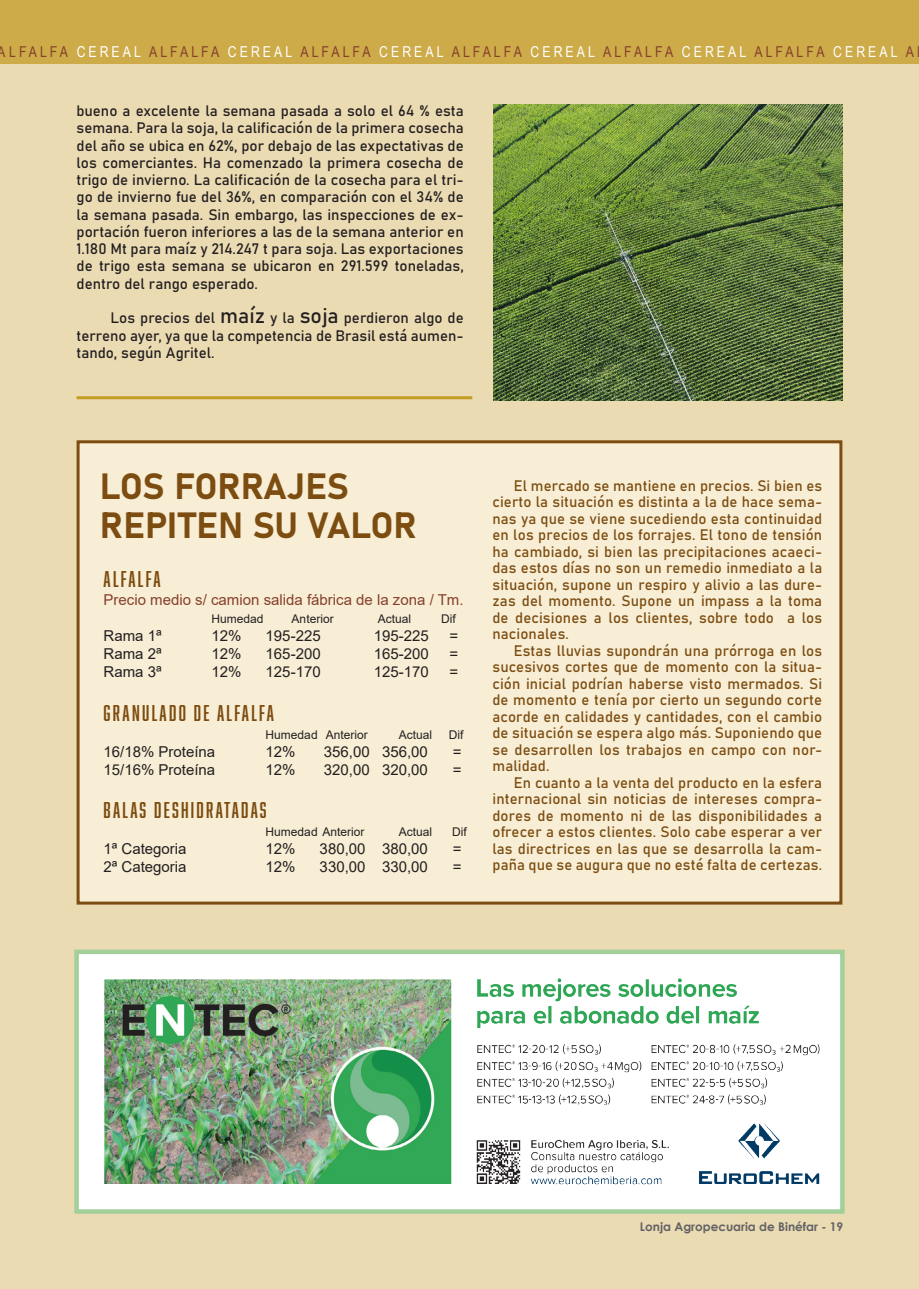
<style>
.page{position:relative;width:919px;height:1289px;background:#fff}
.page>*{position:absolute;margin:0;border:0;box-sizing:border-box;transform-origin:0 0}
.t1{font:36px/39px "Bahnschrift";color:#7c4c11}
.t2{font:21px "Abolition";letter-spacing:.11em;color:#7c4c11}
.t3{font:15px/16.5px "Bahnschrift";letter-spacing:.01em;color:#7c4c11;text-align:justify}
.t4{font:15px/17.2px "Bahnschrift";color:#231f20;text-align:justify}
.t5{font:15px "Arial";color:#231f20}
.t6{font:15px "Arial Narrow";letter-spacing:.2em;color:#87402c}
.t7{font:15px "Arial";color:#87402c}
.t8{font:12px "Arial";color:#231f20}
.t9{font:700 12px "Century Gothic";color:#636366}
.s1{color:#fff}
.s2{font-size:21px}
</style>
<div class="page">
<div style="left:0;top:0;width:918px;height:1288px;background:#ebdbb3"></div>
<div style="left:0;top:0;width:918px;height:64px;background:#cdab49"></div>
<div style="left:77px;top:440px;width:765px;height:464px;background:#f7eed5;border:3px solid #7c4c11"></div>
<img style="left:79px;top:954px;width:760px;height:254px">
<div style="left:74px;top:949px;width:770px;height:264px;border:4px solid #a3cf9a"></div>
<img style="left:493px;top:104px;width:349px;height:296px">
<hr style="left:77px;top:396px;width:395px;height:3px;background:#c39c21">
<p class="t6" style="left:-2px;top:40px;width:917px">ALFALFA <span class="s1">CEREAL</span> ALFALFA <span class="s1">CEREAL</span> ALFALFA <span class="s1">CEREAL</span> ALFALFA <span class="s1">CEREAL</span> ALFALFA <span class="s1">CEREAL</span> ALFALFA <span class="s1">CEREAL</span> A</p>
<p class="t4" style="left:77px;top:101px;width:388px">bueno a excelente la semana pasada a solo el 64 % esta semana. Para la soja, la calificación de la primera cosecha del año se ubica en 62%, por debajo de las expectativas de los comerciantes. Ha comenzado la primera cosecha de trigo de invierno. La calificación de la cosecha para el tri&shy;go de invierno fue del 36%, en comparación con el 34% de la semana pasada. Sin embargo, las inspecciones de ex&shy;portación fueron inferiores a las de la semana anterior en 1.180 Mt para maíz y 214.247 t para soja. Las exportaciones de trigo esta semana se ubicaron en 291.599 toneladas, dentro del rango esperado.</p>
<p class="t4" style="left:77px;top:308px;width:388px;text-indent:34px">Los precios del <span class="s2">maíz</span> y la <span class="s2">soja</span> perdieron algo de terreno ayer, ya que la competencia de Brasil está aumen&shy;tando, según Agritel.</p>
<h1 class="t1" style="left:100px;top:464px;width:318px">LOS FORRAJES<br>REPITEN SU VALOR</h1>
<h2 class="t2" style="left:104px;top:567px;width:58px">ALFALFA</h2>
<p class="t7" style="left:103px;top:589px;width:361px">Precio medio s/ camion salida fábrica de la zona / Tm.</p>
<p class="t8" style="left:211px;top:610px;width:54px">Humedad</p>
<p class="t8" style="left:291px;top:610px;width:44px">Anterior</p>
<p class="t8" style="left:378px;top:610px;width:35px">Actual</p>
<p class="t8" style="left:441px;top:610px;width:16px">Dif</p>
<p class="t5" style="left:103px;top:625px;width:60px">Rama 1ª</p>
<p class="t5" style="left:211px;top:625px;width:32px">12%</p>
<p class="t5" style="left:265px;top:625px;width:57px">195-225</p>
<p class="t5" style="left:373px;top:625px;width:57px">195-225</p>
<p class="t5" style="left:449px;top:625px;width:10px">=</p>
<p class="t5" style="left:103px;top:643px;width:60px">Rama 2ª</p>
<p class="t5" style="left:211px;top:643px;width:32px">12%</p>
<p class="t5" style="left:265px;top:643px;width:57px">165-200</p>
<p class="t5" style="left:373px;top:643px;width:57px">165-200</p>
<p class="t5" style="left:449px;top:643px;width:10px">=</p>
<p class="t5" style="left:103px;top:661px;width:60px">Rama 3ª</p>
<p class="t5" style="left:211px;top:661px;width:32px">12%</p>
<p class="t5" style="left:265px;top:661px;width:57px">125-170</p>
<p class="t5" style="left:373px;top:661px;width:57px">125-170</p>
<p class="t5" style="left:449px;top:661px;width:10px">=</p>
<h2 class="t2" style="left:104px;top:700px;width:172px">GRANULADO DE ALFALFA</h2>
<p class="t8" style="left:265px;top:726px;width:104px">Humedad Anterior</p>
<p class="t8" style="left:398px;top:726px;width:66px">Actual Dif</p>
<p class="t5" style="left:103px;top:741px;width:113px">16/18% Proteína</p>
<p class="t5" style="left:265px;top:741px;width:32px">12%</p>
<p class="t5" style="left:324px;top:741px;width:106px">356,00 356,00</p>
<p class="t5" style="left:453px;top:741px;width:10px">=</p>
<p class="t5" style="left:103px;top:759px;width:113px">15/16% Proteína</p>
<p class="t5" style="left:265px;top:759px;width:32px">12%</p>
<p class="t5" style="left:324px;top:759px;width:106px">320,00 320,00</p>
<p class="t5" style="left:453px;top:759px;width:10px">=</p>
<h2 class="t2" style="left:104px;top:797px;width:164px">BALAS DESHIDRATADAS</h2>
<p class="t8" style="left:265px;top:823px;width:100px">Humedad Anterior</p>
<p class="t8" style="left:398px;top:823px;width:35px">Actual</p>
<p class="t8" style="left:452px;top:823px;width:16px">Dif</p>
<p class="t5" style="left:103px;top:838px;width:85px">1ª Categoria</p>
<p class="t5" style="left:265px;top:838px;width:32px">12%</p>
<p class="t5" style="left:319px;top:838px;width:110px">380,00 380,00</p>
<p class="t5" style="left:453px;top:838px;width:10px">=</p>
<p class="t5" style="left:103px;top:856px;width:85px">2ª Categoria</p>
<p class="t5" style="left:265px;top:856px;width:32px">12%</p>
<p class="t5" style="left:319px;top:856px;width:110px">330,00 330,00</p>
<p class="t5" style="left:453px;top:856px;width:10px">=</p>
<p class="t3" style="left:492px;top:476px;width:331px;text-indent:21px">El mercado se mantiene en precios. Si bien es cierto la situación es distinta a la de hace sema&shy;nas ya que se viene sucediendo esta continuidad en los precios de los forrajes. El tono de tensión ha cambiado, si bien las precipitaciones acaeci&shy;das estos días no son un remedio inmediato a la situación, supone un respiro y alivio a las dure&shy;zas del momento. Supone un impass a la toma de decisiones a los clientes, sobre todo a los nacionales.</p>
<p class="t3" style="left:492px;top:641px;width:331px;text-indent:21px">Estas lluvias supondrán una prórroga en los sucesivos cortes que de momento con la situa&shy;ción inicial podrían haberse visto mermados. Si de momento e tenía por cierto un segundo corte acorde en calidades y cantidades, con el cambio de situación se espera algo más. Suponiendo que se desarrollen los trabajos en campo con nor&shy;malidad.</p>
<p class="t3" style="left:492px;top:773px;width:331px;text-indent:21px">En cuanto a la venta del producto en la esfera internacional sin noticias de intereses compra&shy;dores de momento ni de las disponibilidades a ofrecer a estos clientes. Solo cabe esperar a ver las directrices en las que se desarrolla la cam&shy;paña que se augura que no esté falta de certezas.</p>
<p class="t9" style="left:639px;top:1217px;width:205px">Lonja Agropecuaria de Binéfar - 19</p>
</div>
